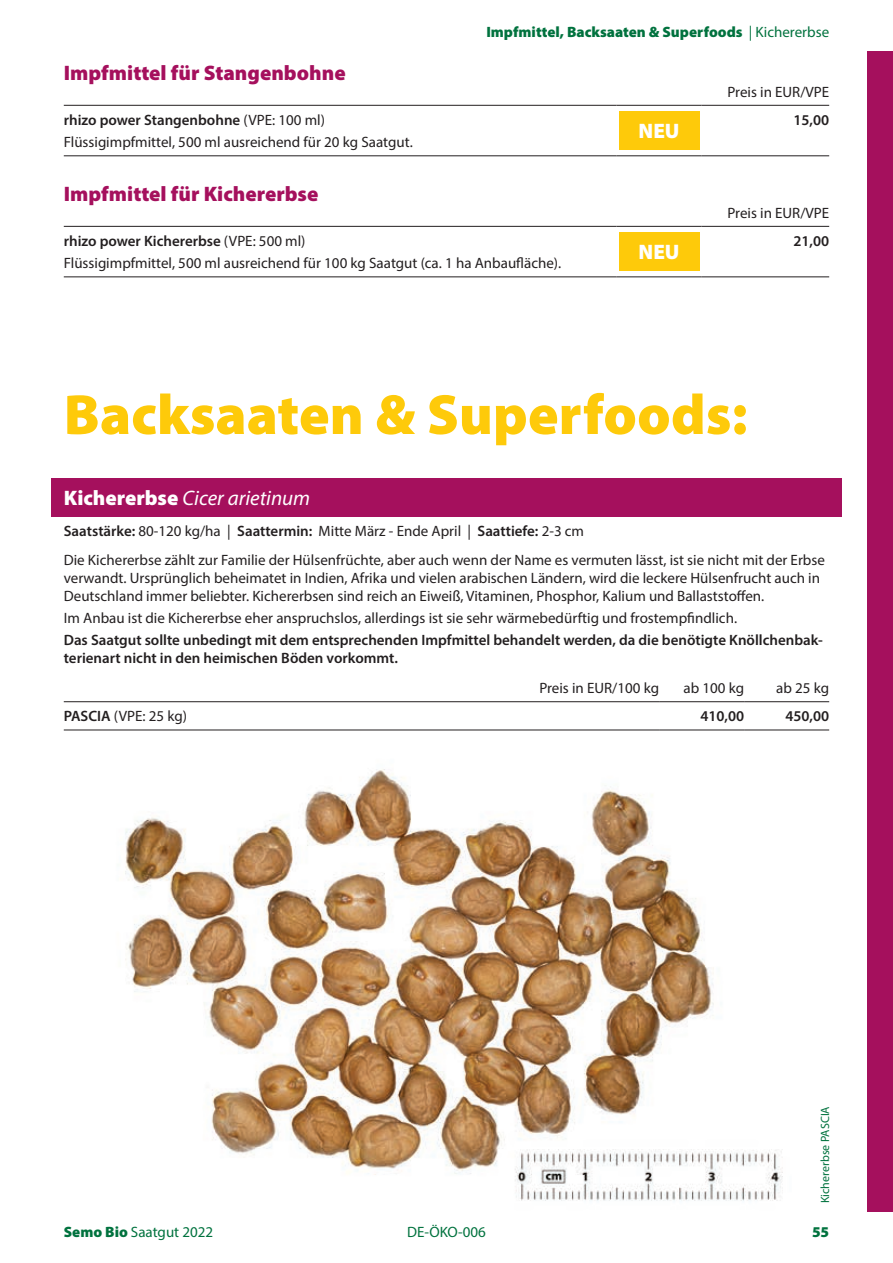
<style>
.page{position:relative;width:893px;height:1263px;background:#fff}
.page>*{position:absolute;margin:0;border:0;box-sizing:border-box;transform-origin:0 0}
.t1{font:900 57px "Myriad Pro";color:#feca0a}
.t2{font:900 21px "Myriad Pro";color:#a5105d}
.t3{font:italic 21px "Myriad Pro";color:#fff}
.t4{font:900 21px "Myriad Pro";color:#fff}
.t5{font:15px/22.2px "Myriad Pro";color:#231f20}
.t6{font:600 15px/18px "Myriad Pro";color:#231f20}
.t7{font:900 15px "Myriad Pro";color:#00723e}
.t8{font:15px "Myriad Pro";color:#00723e}
.t9{font:12px "Myriad Pro";color:#00723e}
.s1{font-weight:400}
.s2{font-weight:600}
.s3{font-weight:900;font-style:normal}
.s4{font-weight:900}
</style>
<div class="page">
<div style="left:867px;top:51px;width:26px;height:1161px;background:#a5105d"></div>
<div style="left:51px;top:478px;width:791px;height:39px;background:#a5105d"></div>
<hr style="left:64px;top:701px;width:595px;height:1px;background:#231f20">
<hr style="left:659px;top:701px;width:85px;height:1px;background:#231f20">
<hr style="left:744px;top:701px;width:85px;height:1px;background:#231f20">
<hr style="left:64px;top:730px;width:595px;height:1px;background:#231f20">
<hr style="left:659px;top:730px;width:85px;height:1px;background:#231f20">
<hr style="left:744px;top:730px;width:85px;height:1px;background:#231f20">
<img style="left:125px;top:769px;width:658px;height:432px">
<hr style="left:64px;top:105px;width:553px;height:1px;background:#231f20">
<hr style="left:617px;top:105px;width:85px;height:1px;background:#231f20">
<hr style="left:702px;top:105px;width:127px;height:1px;background:#231f20">
<hr style="left:64px;top:155px;width:553px;height:1px;background:#231f20">
<hr style="left:617px;top:155px;width:85px;height:1px;background:#231f20">
<hr style="left:702px;top:155px;width:127px;height:1px;background:#231f20">
<div style="left:619px;top:111px;width:80px;height:39px;background:#feca0a"></div>
<hr style="left:64px;top:226px;width:553px;height:1px;background:#231f20">
<hr style="left:617px;top:226px;width:85px;height:1px;background:#231f20">
<hr style="left:702px;top:226px;width:127px;height:1px;background:#231f20">
<hr style="left:64px;top:276px;width:553px;height:1px;background:#231f20">
<hr style="left:617px;top:276px;width:85px;height:1px;background:#231f20">
<hr style="left:702px;top:276px;width:127px;height:1px;background:#231f20">
<div style="left:619px;top:232px;width:80px;height:39px;background:#feca0a"></div>
<h2 class="t2" style="left:64px;top:58px;width:283px">Impfmittel für Stangenbohne</h2>
<p class="t7" style="left:486px;top:22px;width:344px">Impfmittel, Backsaaten &amp; Superfoods <span class="s1">| Kichererbse</span></p>
<p class="t5" style="left:727px;top:80px;width:103px">Preis in EUR/VPE</p>
<p class="t5" style="left:64px;top:109px;width:351px"><span class="s2">rhizo power Stangenbohne</span> (VPE: 100 ml)<br>Flüssigimpfmittel, 500 ml ausreichend für 20 kg Saatgut.</p>
<h2 class="t4" style="left:639px;top:117px;width:43px">NEU</h2>
<h2 class="t2" style="left:64px;top:179px;width:256px">Impfmittel für Kichererbse</h2>
<p class="t5" style="left:64px;top:230px;width:499px"><span class="s2">rhizo power Kichererbse</span> (VPE: 500 ml)<br>Flüssigimpfmittel, 500 ml ausreichend für 100 kg Saatgut (ca. 1 ha Anbaufläche).</p>
<h2 class="t4" style="left:639px;top:238px;width:43px">NEU</h2>
<p class="t6" style="left:793px;top:111px;width:37px">15,00</p>
<p class="t5" style="left:727px;top:201px;width:103px">Preis in EUR/VPE</p>
<p class="t6" style="left:793px;top:232px;width:37px">21,00</p>
<h1 class="t1" style="left:64px;top:377px;width:685px">Backsaaten &amp; Superfoods:</h1>
<h2 class="t3" style="left:64px;top:485px;width:248px"><span class="s3">Kichererbse</span> Cicer arietinum</h2>
<p class="t5" style="left:64px;top:517px;width:763px;line-height:28.2px"><span class="s2">Saatstärke:</span> 80-120 kg/ha | <span class="s2">Saattermin:</span> Mitte März - Ende April | <span class="s2">Saattiefe:</span> 2-3 cm<br>Die Kichererbse zählt zur Familie der Hülsenfrüchte, aber auch wenn der Name es vermuten lässt, ist sie nicht mit der Erbse</p>
<p class="t5" style="left:64px;top:568px;width:758px;line-height:18px">verwandt. Ursprünglich beheimatet in Indien, Afrika und vielen arabischen Ländern, wird die leckere Hülsenfrucht auch in<br>Deutschland immer beliebter. Kichererbsen sind reich an Eiweiß, Vitaminen, Phosphor, Kalium und Ballaststoffen.</p>
<p class="t5" style="left:64px;top:607px;width:675px">Im Anbau ist die Kichererbse eher anspruchslos, allerdings ist sie sehr wärmebedürftig und frostempfindlich.</p>
<p class="t6" style="left:64px;top:631px;width:761px">Das Saatgut sollte unbedingt mit dem entsprechenden Impfmittel behandelt werden, da die benötigte Knöllchenbak&shy;terienart nicht in den heimischen Böden vorkommt.</p>
<p class="t5" style="left:539px;top:677px;width:121px">Preis in EUR/100 kg</p>
<p class="t5" style="left:683px;top:677px;width:62px">ab 100 kg</p>
<p class="t5" style="left:776px;top:677px;width:54px">ab 25 kg</p>
<p class="t5" style="left:64px;top:705px;width:125px"><span class="s2">PASCIA</span> (VPE: 25 kg)</p>
<p class="t6" style="left:700px;top:707px;width:45px">410,00</p>
<p class="t6" style="left:785px;top:707px;width:45px">450,00</p>
<p class="t9" style="left:818px;top:1203px;width:99px;rotate:-90deg">Kichererbse PASCIA</p>
<p class="t8" style="left:64px;top:1223px;width:151px"><span class="s4">Semo Bio</span> Saatgut 2022</p>
<p class="t8" style="left:407px;top:1223px;width:80px">DE-ÖKO-006</p>
<p class="t7" style="left:812px;top:1222px;width:19px">55</p>
</div>
